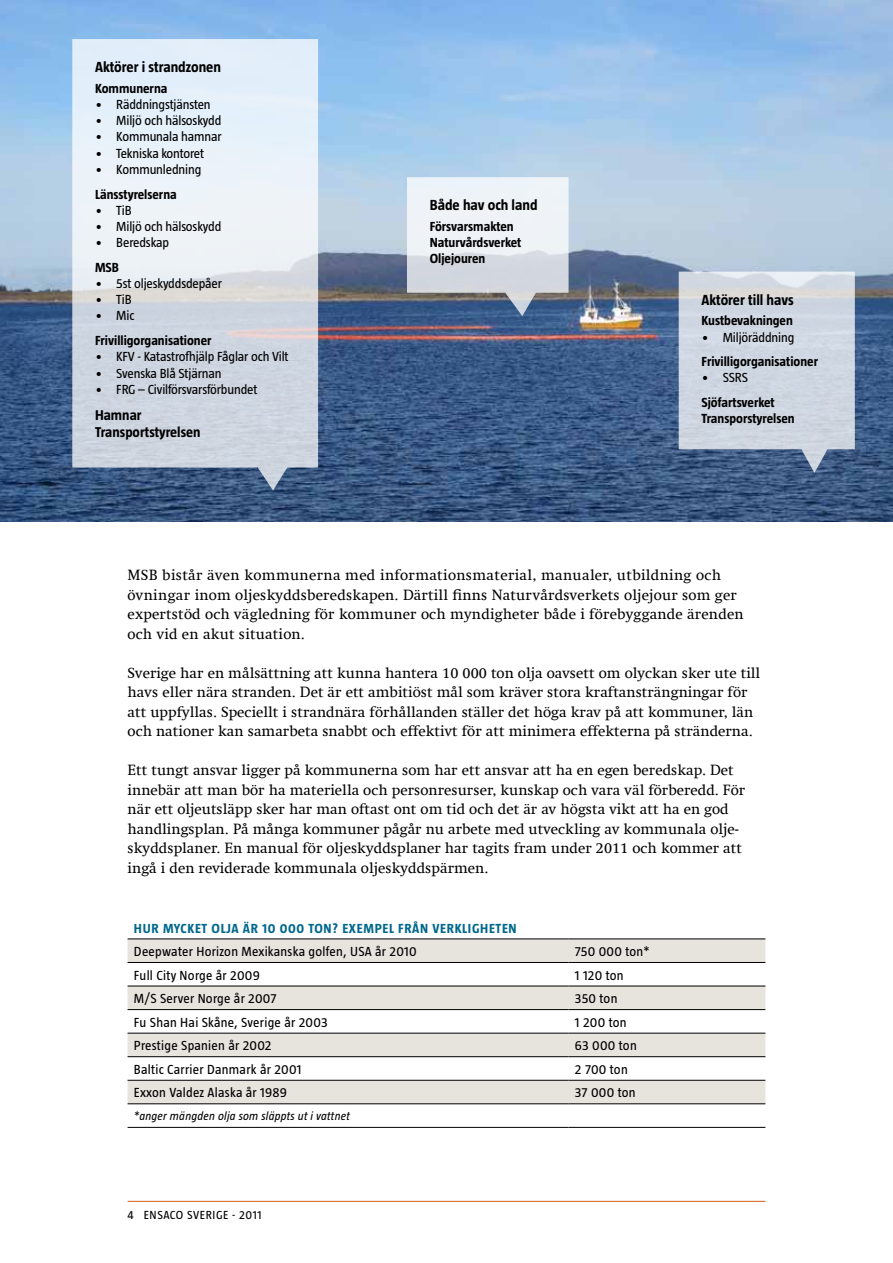
<style>
.page{position:relative;width:893px;height:1263px;background:#fff}
.page>*{position:absolute;margin:0;border:0;box-sizing:border-box;transform-origin:0 0}
.t1{font:15px/19.5px "Swift Com";color:#000}
.t2{font:700 15px "Taz";color:#000}
.t3{font:700 14.55px/17.5px "Taz";color:#000}
.t4{font:13.5px "Taz";letter-spacing:-.01em;color:#000}
.t5{font:13.5px "Taz";letter-spacing:.02em;color:#000}
.t6{font:700 13.5px/16.2px "Taz";color:#000}
.t7{font:700 13.5px "Taz";letter-spacing:.05em;color:#00688b}
.t8{font:italic 12px "Taz";letter-spacing:.02em;color:#000}
.t9{font:12px "Taz";letter-spacing:.04em;color:#000}
</style>
<div class="page">
<hr style="left:128px;top:1201px;width:637px;height:1px;background:#d35f17">
<img style="left:0;top:0;width:893px;height:522px">
<svg style="left:72px;top:39px;width:246px;height:451px;background:#d4dde7"></svg>
<svg style="left:679px;top:272px;width:176px;height:201px;background:#c0c9d6"></svg>
<svg style="left:407px;top:177px;width:162px;height:139px"></svg>
<svg style="left:128px;top:938px;width:637px;height:189px"></svg>
<svg style="left:128px;top:940px;width:637px;height:163px;fill:#e7e3dd"></svg>
<hr style="left:128px;top:939px;width:441px;height:1px;background:#000">
<hr style="left:569px;top:939px;width:196px;height:1px;background:#000">
<hr style="left:128px;top:962px;width:441px;height:1px;background:#000">
<hr style="left:569px;top:962px;width:196px;height:1px;background:#000">
<hr style="left:128px;top:986px;width:441px;height:1px;background:#000">
<hr style="left:569px;top:986px;width:196px;height:1px;background:#000">
<hr style="left:128px;top:1009px;width:441px;height:1px;background:#000">
<hr style="left:569px;top:1009px;width:196px;height:1px;background:#000">
<hr style="left:128px;top:1033px;width:441px;height:1px;background:#000">
<hr style="left:569px;top:1033px;width:196px;height:1px;background:#000">
<hr style="left:128px;top:1056px;width:441px;height:1px;background:#000">
<hr style="left:569px;top:1056px;width:196px;height:1px;background:#000">
<hr style="left:128px;top:1080px;width:441px;height:1px;background:#000">
<hr style="left:569px;top:1080px;width:196px;height:1px;background:#000">
<hr style="left:128px;top:1103px;width:441px;height:1px;background:#000">
<hr style="left:569px;top:1103px;width:196px;height:1px;background:#000">
<hr style="left:128px;top:1127px;width:441px;height:1px;background:#000">
<hr style="left:569px;top:1127px;width:196px;height:1px;background:#000">
<p class="t2" style="left:95px;top:59px;width:128px">Aktörer i strandzonen</p>
<p class="t6" style="left:95px;top:80px;width:74px">Kommunerna</p>
<p class="t4" style="left:95px;top:97px;width:117px">• Räddningstjänsten</p>
<p class="t4" style="left:95px;top:113px;width:128px">• Miljö och hälsoskydd</p>
<p class="t4" style="left:95px;top:129px;width:128px">• Kommunala hamnar</p>
<p class="t4" style="left:95px;top:145px;width:111px">• Tekniska kontoret</p>
<p class="t4" style="left:95px;top:162px;width:108px">• Kommunledning</p>
<p class="t6" style="left:95px;top:186px;width:83px">Länsstyrelserna</p>
<p class="t4" style="left:95px;top:203px;width:37px">• TiB</p>
<p class="t4" style="left:95px;top:219px;width:128px">• Miljö och hälsoskydd</p>
<p class="t4" style="left:95px;top:235px;width:76px">• Beredskap</p>
<p class="t6" style="left:95px;top:259px;width:26px">MSB</p>
<p class="t4" style="left:95px;top:276px;width:128px">• 5st oljeskyddsdepåer</p>
<p class="t4" style="left:95px;top:292px;width:37px">• TiB</p>
<p class="t4" style="left:95px;top:308px;width:41px">• Mic</p>
<p class="t6" style="left:95px;top:332px;width:118px">Frivilligorganisationer</p>
<p class="t4" style="left:95px;top:349px;width:195px">• KFV - Katastrofhjälp Fåglar och Vilt</p>
<p class="t4" style="left:95px;top:365px;width:128px">• Svenska Blå Stjärnan</p>
<p class="t4" style="left:95px;top:382px;width:164px">• FRG – Civilförsvarsförbundet</p>
<p class="t3" style="left:95px;top:406px;width:107px">Hamnar<br>Transportstyrelsen</p>
<p class="t2" style="left:430px;top:197px;width:109px">Både hav och land</p>
<p class="t6" style="left:430px;top:218px;width:93px">Försvarsmakten<br>Naturvårdsverket<br>Oljejouren</p>
<p class="t2" style="left:701px;top:291px;width:94px">Aktörer till havs</p>
<p class="t6" style="left:701px;top:312px;width:93px">Kustbevakningen</p>
<p class="t4" style="left:701px;top:329px;width:94px">• Miljöräddning</p>
<p class="t6" style="left:701px;top:353px;width:118px">Frivilligorganisationer</p>
<p class="t4" style="left:701px;top:370px;width:48px">• SSRS</p>
<p class="t6" style="left:701px;top:394px;width:95px">Sjöfartsverket<br>Transporstyrelsen</p>
<p class="t1" style="left:128px;top:565px;width:618px">MSB bistår även kommunerna med informationsmaterial, manualer, utbildning och övningar inom oljeskyddsberedskapen. Därtill finns Naturvårdsverkets oljejour som ger expertstöd och vägledning för kommuner och myndigheter både i förebyggande ärenden och vid en akut situation.</p>
<p class="t1" style="left:128px;top:663px;width:634px">Sverige har en målsättning att kunna hantera 10 000 ton olja oavsett om olyckan sker ute till havs eller nära stranden. Det är ett ambitiöst mål som kräver stora kraftansträngningar för att uppfyllas. Speciellt i strandnära förhållanden ställer det höga krav på att kommuner, län och nationer kan samarbeta snabbt och effektivt för att minimera effekterna på stränderna.</p>
<p class="t1" style="left:128px;top:760px;width:619px">Ett tungt ansvar ligger på kommunerna som har ett ansvar att ha en egen beredskap. Det innebär att man bör ha materiella och personresurser, kunskap och vara väl förberedd. För när ett oljeutsläpp sker har man oftast ont om tid och det är av högsta vikt att ha en god handlingsplan. På många kommuner pågår nu arbete med utveckling av kommunala olje&shy;skyddsplaner. En manual för oljeskyddsplaner har tagits fram under 2011 och kommer att ingå i den reviderade kommunala oljeskyddspärmen.</p>
<p class="t7" style="left:134px;top:920px;width:55px">Hur mycket</p>
<p class="t7" style="left:212px;top:920px;width:277px">olja är 10 000 ton? Exempel från verkligheten</p>
<p class="t5" style="left:134px;top:944px;width:284px">Deepwater Horizon Mexikanska golfen, USA år 2010</p>
<p class="t5" style="left:575px;top:944px;width:76px">750 000 ton*</p>
<p class="t5" style="left:134px;top:967px;width:127px">Full City Norge år 2009</p>
<p class="t4" style="left:575px;top:967px;width:50px">1 120 ton</p>
<p class="t5" style="left:134px;top:991px;width:144px">M/S Server Norge år 2007</p>
<p class="t4" style="left:575px;top:991px;width:44px">350 ton</p>
<p class="t5" style="left:134px;top:1014px;width:195px">Fu Shan Hai Skåne, Sverige år 2003</p>
<p class="t4" style="left:575px;top:1014px;width:53px">1 200 ton</p>
<p class="t5" style="left:134px;top:1038px;width:139px">Prestige Spanien år 2002</p>
<p class="t4" style="left:575px;top:1038px;width:63px">63 000 ton</p>
<p class="t5" style="left:134px;top:1062px;width:169px">Baltic Carrier Danmark år 2001</p>
<p class="t4" style="left:575px;top:1062px;width:54px">2 700 ton</p>
<p class="t5" style="left:134px;top:1085px;width:155px">Exxon Valdez Alaska år 1989</p>
<p class="t4" style="left:575px;top:1085px;width:62px">37 000 ton</p>
<p class="t8" style="left:134px;top:1109px;width:218px">*anger mängden olja som släppts ut i vattnet</p>
<p class="t9" style="left:128px;top:1208px;width:136px">4 EnSaCo Sverige - 2011</p>
</div>
